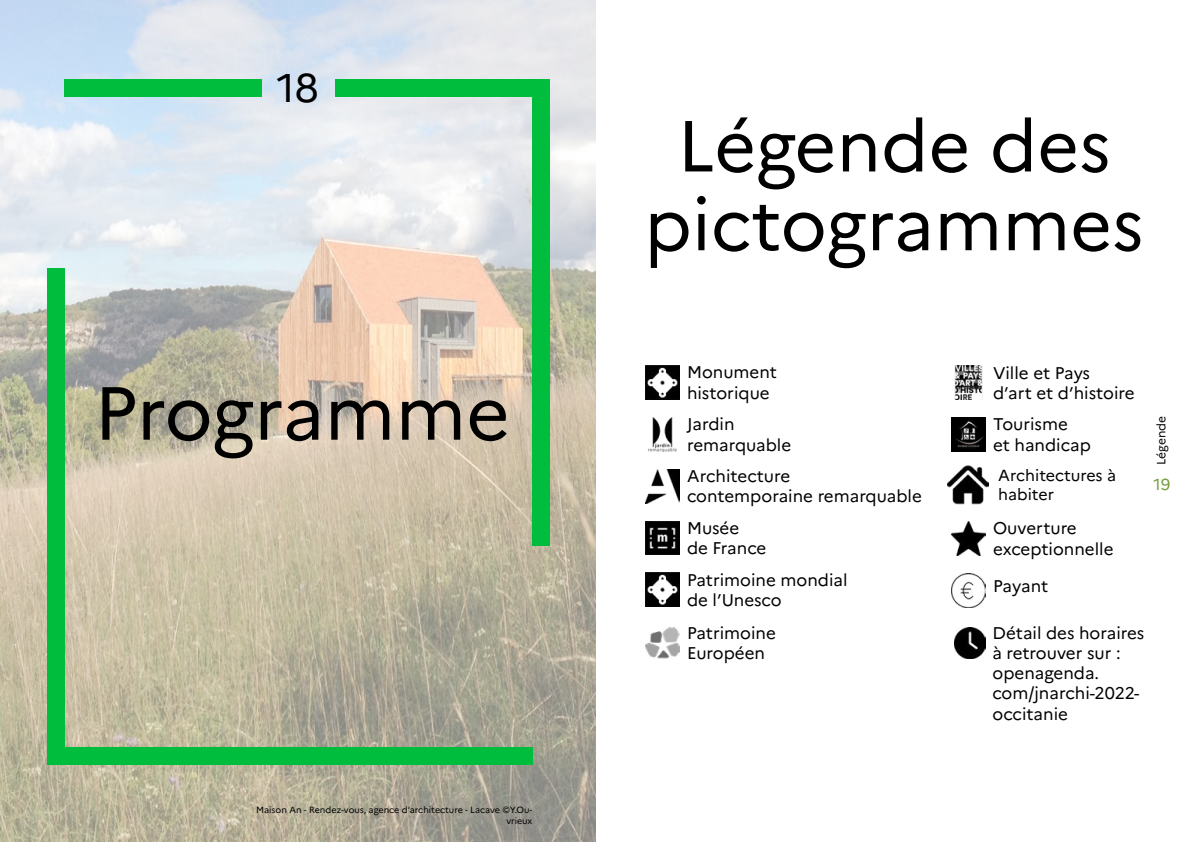
<style>
.page{position:relative;width:1191px;height:842px;background:#fff}
.page>*{position:absolute;margin:0;border:0;box-sizing:border-box;transform-origin:0 0}
.t1{font:75px "Marianne";color:#000}
.t2{font:72px/78.8px "Marianne";color:#000;text-align:center}
.t3{font:40px "Marianne";color:#000}
.t4{font:16.9px/20.3px "Marianne";color:#000}
.t5{font:16px/19.2px "Marianne";color:#000}
.t6{font:15.9px "Marianne";color:#779c3e}
.t7{font:12px "Marianne";color:#000}
.t8{font:9px/10.8px "Marianne";color:#000;text-align:right}
</style>
<div class="page">
<img style="left:0;top:0;width:595px;height:842px">
<div style="left:47px;top:268px;width:17px;height:496px;background:#00bd3e"></div>
<div style="left:64px;top:80px;width:197px;height:17px;background:#00bd3e"></div>
<div style="left:47px;top:747px;width:485px;height:17px;background:#00bd3e"></div>
<div style="left:532px;top:80px;width:17px;height:465px;background:#00bd3e"></div>
<div style="left:335px;top:80px;width:214px;height:17px;background:#00bd3e"></div>
<img style="left:645px;top:366px;width:34px;height:33px">
<img style="left:648px;top:418px;width:29px;height:33px">
<img style="left:645px;top:470px;width:34px;height:33px">
<img style="left:645px;top:521px;width:34px;height:33px">
<img style="left:645px;top:573px;width:34px;height:33px">
<img style="left:645px;top:627px;width:34px;height:32px">
<img style="left:954px;top:366px;width:29px;height:33px">
<img style="left:951px;top:522px;width:34px;height:33px">
<img style="left:951px;top:418px;width:34px;height:33px">
<img style="left:951px;top:574px;width:34px;height:33px">
<img style="left:954px;top:627px;width:31px;height:31px">
<img style="left:947px;top:465px;width:41px;height:40px">
<h3 class="t3" style="left:277px;top:63px;width:44px">18</h3>
<h1 class="t1" style="left:94px;top:367px;width:417px">Programme</h1>
<p class="t8" style="left:256px;top:804px;width:278px">Maison An - Rendez-vous, agence d’architecture - Lacave ©Y.Ou&shy;vrieux</p>
<h2 class="t2" style="left:644px;top:106px;width:501px">Légende des pictogrammes</h2>
<p class="t4" style="left:687px;top:362px;width:91px">Monument historique</p>
<p class="t4" style="left:687px;top:414px;width:106px">Jardin remarquable</p>
<p class="t4" style="left:687px;top:467px;width:236px;line-height:19.7px">Architecture<br>contemporaine remarquable</p>
<p class="t4" style="left:687px;top:518px;width:81px">Musée<br>de France</p>
<p class="t4" style="left:687px;top:570px;width:162px">Patrimoine mondial de l’Unesco</p>
<p class="t4" style="left:687px;top:622px;width:90px">Patrimoine<br>Européen</p>
<p class="t4" style="left:993px;top:362px;width:143px">Ville et Pays<br>d’art et d’histoire</p>
<p class="t4" style="left:993px;top:414px;width:99px">Tourisme<br>et handicap</p>
<p class="t5" style="left:998px;top:466px;width:119px">Architectures à habiter</p>
<p class="t4" style="left:993px;top:518px;width:122px">Ouverture exceptionnelle</p>
<p class="t4" style="left:993px;top:576px;width:57px">Payant</p>
<p class="t7" style="left:1153px;top:465px;width:50px;rotate:-90deg">Légende</p>
<p class="t6" style="left:1153px;top:474px;width:18px">19</p>
<p class="t4" style="left:992px;top:622px;width:153px">Détail des horaires à retrouver sur : openagenda. com/jnarchi-2022- occitanie</p>
</div>
